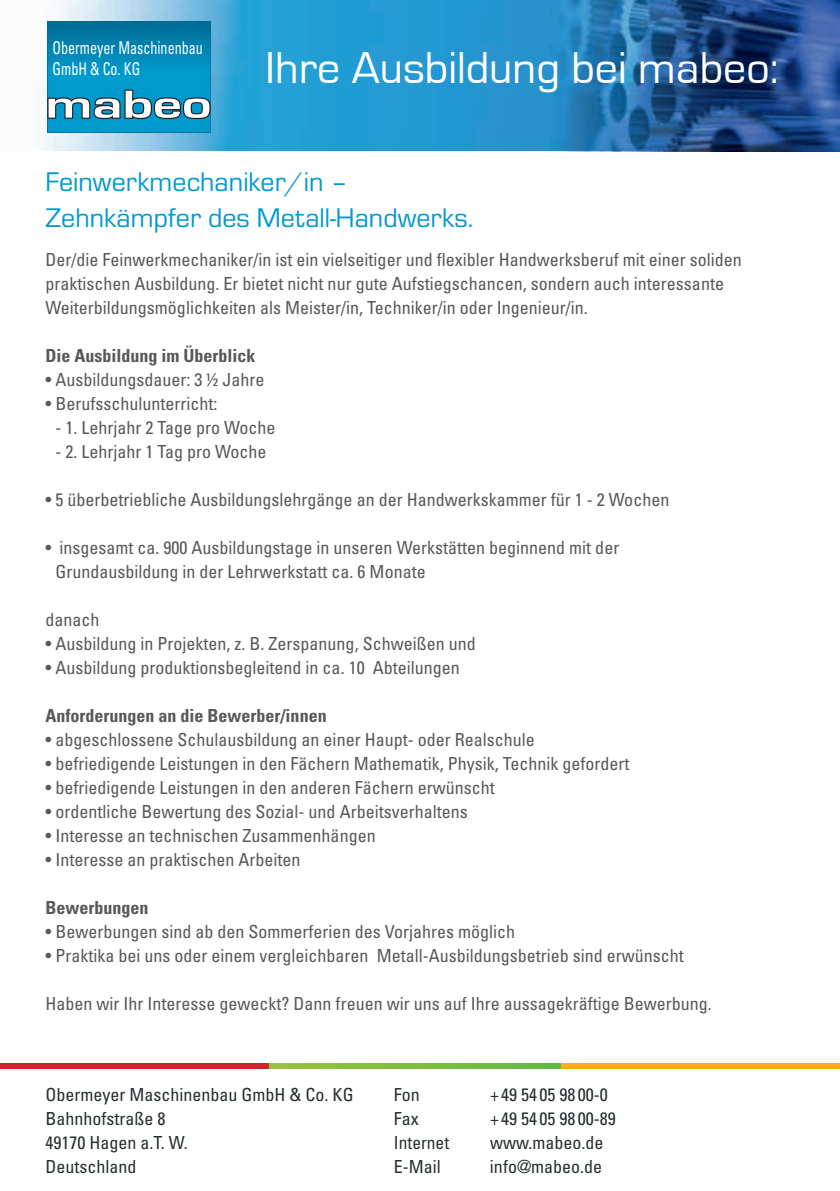
<style>
.page{position:relative;width:840px;height:1191px;background:#fff}
.page>*{position:absolute;margin:0;border:0;box-sizing:border-box;transform-origin:0 0}
.t1{font:46px "Eurostile";color:#fff}
.t2{font:700 40.4px "Eurostile T";letter-spacing:-.005em;color:#fff;scale:1.43 1}
.t3{font:28px/36px "Eurostile T";color:#0099ce}
.t4{font:condensed 18px/24px "Univers";color:#57585a}
.t5{font:condensed 18px/24px "Univers";color:#272f31}
.t6{font:700 condensed 18px "Univers";color:#57585a}
.t7{font:condensed 17.6px/21.2px "Univers";color:#fff;scale:.8 1}
</style>
<div class="page">
<img style="left:45px;top:0;width:794px;height:152px">
<svg style="left:46px;top:22px;width:166px;height:130px;background:#1d8fb8"></svg>
<div style="left:0;top:1063px;width:269px;height:5px;background:#d1232a"></div>
<svg style="left:269px;top:1063px;width:292px;height:5px"></svg>
<div style="left:561px;top:1063px;width:278px;height:5px;background:#faad19"></div>
<p class="t7" style="left:53px;top:37px;width:189px">Obermeyer Maschinenbau<br>GmbH &amp; Co. KG</p>
<h1 class="t1" style="left:265px;top:43px;width:514px">Ihre Ausbildung bei mabeo:</h1>
<h2 class="t2" style="left:45px;top:81px;width:118px">mabeo</h2>
<h3 class="t3" style="left:45px;top:163px;width:429px">Feinwerkmechaniker/in –<br>Zehnkämpfer des Metall-Handwerks.</h3>
<p class="t4" style="left:45px;top:247px;width:697px">Der/die Feinwerkmechaniker/in ist ein vielseitiger und flexibler Handwerksberuf mit einer soliden praktischen Ausbildung. Er bietet nicht nur gute Aufstiegschancen, sondern auch interessante<br>Weiterbildungsmöglichkeiten als Meister/in, Techniker/in oder Ingenieur/in.</p>
<p class="t6" style="left:45px;top:344px;width:211px">Die Ausbildung im Überblick</p>
<p class="t4" style="left:45px;top:367px;width:220px">• Ausbildungsdauer: 3 ½ Jahre</p>
<p class="t4" style="left:45px;top:391px;width:173px">• Berufsschulunterricht:</p>
<p class="t4" style="left:55px;top:415px;width:221px">- 1. Lehrjahr 2 Tage pro Woche</p>
<p class="t4" style="left:55px;top:439px;width:212px">- 2. Lehrjahr 1 Tag pro Woche</p>
<p class="t4" style="left:45px;top:487px;width:625px">• 5 überbetriebliche Ausbildungslehrgänge an der Handwerkskammer für 1 - 2 Wochen</p>
<p class="t4" style="left:55px;top:535px;width:565px;text-indent:-10px">• insgesamt ca. 900 Ausbildungstage in unseren Werkstätten beginnend mit der<br>Grundausbildung in der Lehrwerkstatt ca. 6 Monate</p>
<p class="t4" style="left:45px;top:607px;width:55px">danach</p>
<p class="t4" style="left:45px;top:631px;width:431px">• Ausbildung in Projekten, z. B. Zerspanung, Schweißen und</p>
<p class="t4" style="left:45px;top:655px;width:415px">• Ausbildung produktionsbegleitend in ca. 10 Abteilungen</p>
<p class="t6" style="left:45px;top:704px;width:282px">Anforderungen an die Bewerber/innen</p>
<p class="t4" style="left:45px;top:727px;width:490px">• abgeschlossene Schulausbildung an einer Haupt- oder Realschule</p>
<p class="t4" style="left:45px;top:751px;width:585px">• befriedigende Leistungen in den Fächern Mathematik, Physik, Technik gefordert</p>
<p class="t4" style="left:45px;top:775px;width:450px">• befriedigende Leistungen in den anderen Fächern erwünscht</p>
<p class="t4" style="left:45px;top:799px;width:423px">• ordentliche Bewertung des Sozial- und Arbeitsverhaltens</p>
<p class="t4" style="left:45px;top:823px;width:331px">• Interesse an technischen Zusammenhängen</p>
<p class="t4" style="left:45px;top:847px;width:256px">• Interesse an praktischen Arbeiten</p>
<p class="t6" style="left:45px;top:896px;width:104px">Bewerbungen</p>
<p class="t4" style="left:45px;top:919px;width:471px">• Bewerbungen sind ab den Sommerferien des Vorjahres möglich</p>
<p class="t4" style="left:45px;top:943px;width:639px">• Praktika bei uns oder einem vergleichbaren Metall-Ausbildungsbetrieb sind erwünscht</p>
<p class="t4" style="left:45px;top:991px;width:667px">Haben wir Ihr Interesse geweckt? Dann freuen wir uns auf Ihre aussagekräftige Bewerbung.</p>
<p class="t5" style="left:45px;top:1081px;width:309px">Obermeyer Maschinenbau GmbH &amp; Co. KG<br>Bahnhofstraße 8<br>49170 Hagen a.T. W.<br>Deutschland</p>
<p class="t5" style="left:393px;top:1081px;width:27px">Fon</p>
<p class="t5" style="left:489px;top:1081px;width:119px">+ 49 54 05 98 00-0</p>
<p class="t5" style="left:393px;top:1105px;width:26px">Fax</p>
<p class="t5" style="left:489px;top:1105px;width:127px">+ 49 54 05 98 00-89</p>
<p class="t5" style="left:393px;top:1129px;width:57px">Internet</p>
<p class="t5" style="left:489px;top:1129px;width:115px">www.mabeo.de</p>
<p class="t5" style="left:393px;top:1153px;width:48px">E-Mail</p>
<p class="t5" style="left:489px;top:1153px;width:114px">info@mabeo.de</p>
</div>
